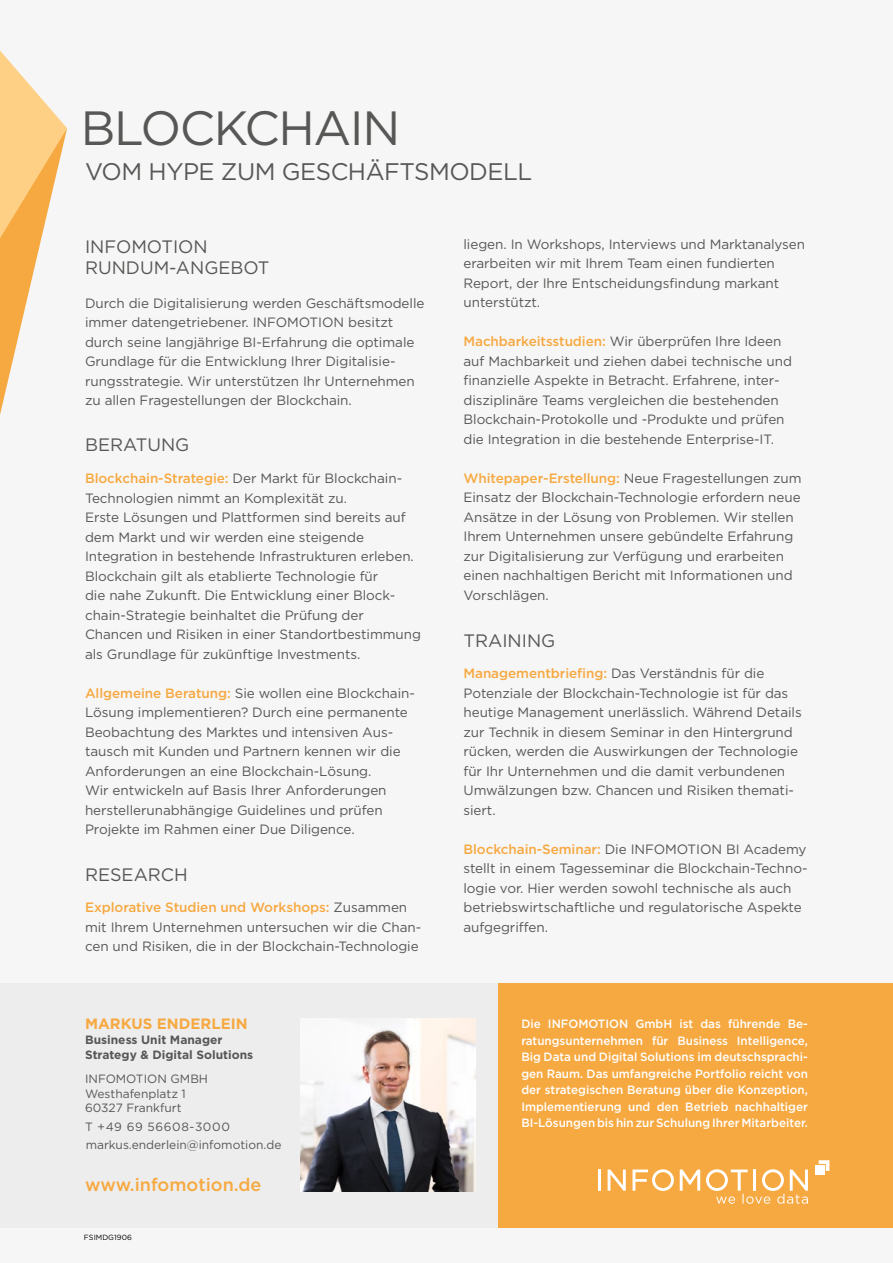
<style>
.page{position:relative;width:893px;height:1263px;background:#f6f6f6}
.page>*{position:absolute;margin:0;border:0;box-sizing:border-box;transform-origin:0 0}
.t1{font:48px "Gotham";letter-spacing:-.03em;color:#575756}
.t2{font:24px "Gotham";letter-spacing:-.02em;color:#575756}
.t3{font:18px/21px "Gotham";color:#575756}
.t4{font:500 18px "Gotham";color:#f7a941}
.t5{font:700 15px "Gotham";color:#f7a941}
.t6{font:13.5px/19.5px "Gotham";letter-spacing:-.005em;color:#575756}
.t7{font:500 12px/16.5px "Gotham";letter-spacing:-.01em;color:#fff;text-align:justify}
.t8{font:12px/14.4px "Gotham";color:#575756}
.t9{font:700 12px/15px "Gotham";color:#575756}
.t10{font:7.5px "Gotham";color:#000}
.s1{font-weight:500;color:#f7a941}
</style>
<div class="page">
<svg style="left:0;top:50px;width:67px;height:365px"></svg>
<div style="left:0;top:983px;width:893px;height:245px;background:#ededed"></div>
<img style="left:300px;top:1018px;width:175px;height:173px">
<div style="left:499px;top:983px;width:394px;height:245px;background:#f7a941"></div>
<div style="left:815px;top:1165px;width:10px;height:10px;background:#fff"></div>
<svg style="left:819px;top:1160px;width:10px;height:11px"></svg>
<hr style="left:598px;top:1169px;width:3px;height:22px;background:#fff">
<svg style="left:608px;top:1169px;width:18px;height:22px"></svg>
<svg style="left:680px;top:1169px;width:20px;height:22px"></svg>
<svg style="left:632px;top:1169px;width:42px;height:22px"></svg>
<svg style="left:706px;top:1169px;width:102px;height:35px"></svg>
<h1 class="t1" style="left:81px;top:97px;width:321px">BLOCKCHAIN</h1>
<h2 class="t2" style="left:85px;top:156px;width:449px">VOM HYPE ZUM GESCHÄFTSMODELL</h2>
<h3 class="t3" style="left:85px;top:235px;width:186px">INFOMOTION<br>RUNDUM-ANGEBOT</h3>
<p class="t6" style="left:85px;top:293px;width:341px">Durch die Digitalisierung werden Geschäftsmodelle immer datengetriebener. INFOMOTION besitzt durch seine langjährige BI-Erfahrung die optimale Grundlage für die Entwicklung Ihrer Digitalisie&shy;rungsstrategie. Wir unterstützen Ihr Unternehmen zu allen Fragestellungen der Blockchain.</p>
<h3 class="t3" style="left:85px;top:434px;width:106px">BERATUNG</h3>
<p class="t6" style="left:85px;top:468px;width:337px"><span class="s1">Blockchain-Strategie:</span> Der Markt für Blockchain-Technologien nimmt an Komplexität zu.<br>Erste Lösungen und Plattformen sind bereits auf dem Markt und wir werden eine steigende Integration in bestehende Infrastrukturen erleben.<br>Blockchain gilt als etablierte Technologie für<br>die nahe Zukunft. Die Entwicklung einer Block&shy;chain-Strategie beinhaltet die Prüfung der Chancen und Risiken in einer Standortbestimmung als Grundlage für zukünftige Investments.</p>
<p class="t6" style="left:85px;top:683px;width:331px"><span class="s1">Allgemeine Beratung:</span> Sie wollen eine Blockchain-Lösung implementieren? Durch eine permanente Beobachtung des Marktes und intensiven Aus&shy;tausch mit Kunden und Partnern kennen wir die Anforderungen an eine Blockchain-Lösung.<br>Wir entwickeln auf Basis Ihrer Anforderungen herstellerunabhängige Guidelines und prüfen Projekte im Rahmen einer Due Diligence.</p>
<h3 class="t3" style="left:85px;top:863px;width:104px">RESEARCH</h3>
<p class="t6" style="left:85px;top:897px;width:338px"><span class="s1">Explorative Studien und Workshops:</span> Zusammen mit Ihrem Unternehmen untersuchen wir die Chan&shy;cen und Risiken, die in der Blockchain-Technologie</p>
<p class="t5" style="left:85px;top:1014px;width:164px">MARKUS ENDERLEIN</p>
<p class="t9" style="left:85px;top:1032px;width:170px">Business Unit Manager<br>Strategy &amp; Digital Solutions</p>
<p class="t8" style="left:85px;top:1071px;width:125px">INFOMOTION GMBH<br>Westhafenplatz 1<br>60327 Frankfurt</p>
<p class="t8" style="left:85px;top:1118px;width:198px;line-height:18px">T +49 69 56608-3000 markus.enderlein@infomotion.de</p>
<h3 class="t4" style="left:85px;top:1173px;width:178px">www.infomotion.de</h3>
<p class="t10" style="left:84px;top:1232px;width:49px">FSIMDG1906</p>
<p class="t6" style="left:463px;top:234px;width:343px">liegen. In Workshops, Interviews und Marktanalysen erarbeiten wir mit Ihrem Team einen fundierten Report, der Ihre Entscheidungsfindung markant unterstützt.</p>
<p class="t6" style="left:463px;top:332px;width:330px"><span class="s1">Machbarkeitsstudien:</span> Wir überprüfen Ihre Ideen auf Machbarkeit und ziehen dabei technische und finanzielle Aspekte in Betracht. Erfahrene, inter&shy;disziplinäre Teams vergleichen die bestehenden Blockchain-Protokolle und -Produkte und prüfen die Integration in die bestehende Enterprise-IT.</p>
<p class="t6" style="left:463px;top:468px;width:340px"><span class="s1">Whitepaper-Erstellung:</span> Neue Fragestellungen zum Einsatz der Blockchain-Technologie erfordern neue Ansätze in der Lösung von Problemen. Wir stellen Ihrem Unternehmen unsere gebündelte Erfahrung zur Digitalisierung zur Verfügung und erarbeiten einen nachhaltigen Bericht mit Informationen und Vorschlägen.</p>
<h3 class="t3" style="left:463px;top:630px;width:93px">TRAINING</h3>
<p class="t6" style="left:463px;top:663px;width:340px"><span class="s1">Managementbriefing:</span> Das Verständnis für die Potenziale der Blockchain-Technologie ist für das heutige Management unerlässlich. Während Details zur Technik in diesem Seminar in den Hintergrund rücken, werden die Auswirkungen der Technologie für Ihr Unternehmen und die damit verbundenen Umwälzungen bzw. Chancen und Risiken themati&shy;siert.</p>
<p class="t6" style="left:463px;top:839px;width:346px"><span class="s1">Blockchain-Seminar:</span> Die INFOMOTION BI Academy stellt in einem Tagesseminar die Blockchain-Techno&shy;logie vor. Hier werden sowohl technische als auch betriebswirtschaftliche und regulatorische Aspekte aufgegriffen.</p>
<p class="t7" style="left:521px;top:1015px;width:288px">Die INFOMOTION GmbH ist das führende Be&shy;ratungsunternehmen für Business Intelligence, Big Data und Digital Solutions im deutschsprachi&shy;gen Raum. Das umfangreiche Portfolio reicht von der strategischen Beratung über die Konzeption, Implementierung und den Betrieb nachhaltiger BI-Lösungen bis hin zur Schulung Ihrer Mitarbeiter.</p>
<p class="t7" style="left:544px;top:1015px;width:265px">INFOMOTION GmbH gehört seit 2004 zu den</p>
<p class="t7" style="left:521px;top:1032px;width:288px">führende deutschen Beratungsunter ehmen für</p>
<p class="t7" style="left:530px;top:1048px;width:275px">usiness I telligence, Big Data und Digital Solu</p>
<p class="t7" style="left:521px;top:1065px;width:288px">tio s. Das umfangreiche Portfolio re cht von der</p>
<p class="t7" style="left:521px;top:1081px;width:212px">strategischen BI-Beratung über ie</p>
<p class="t7" style="left:605px;top:1098px;width:16px">ng</p>
</div>
